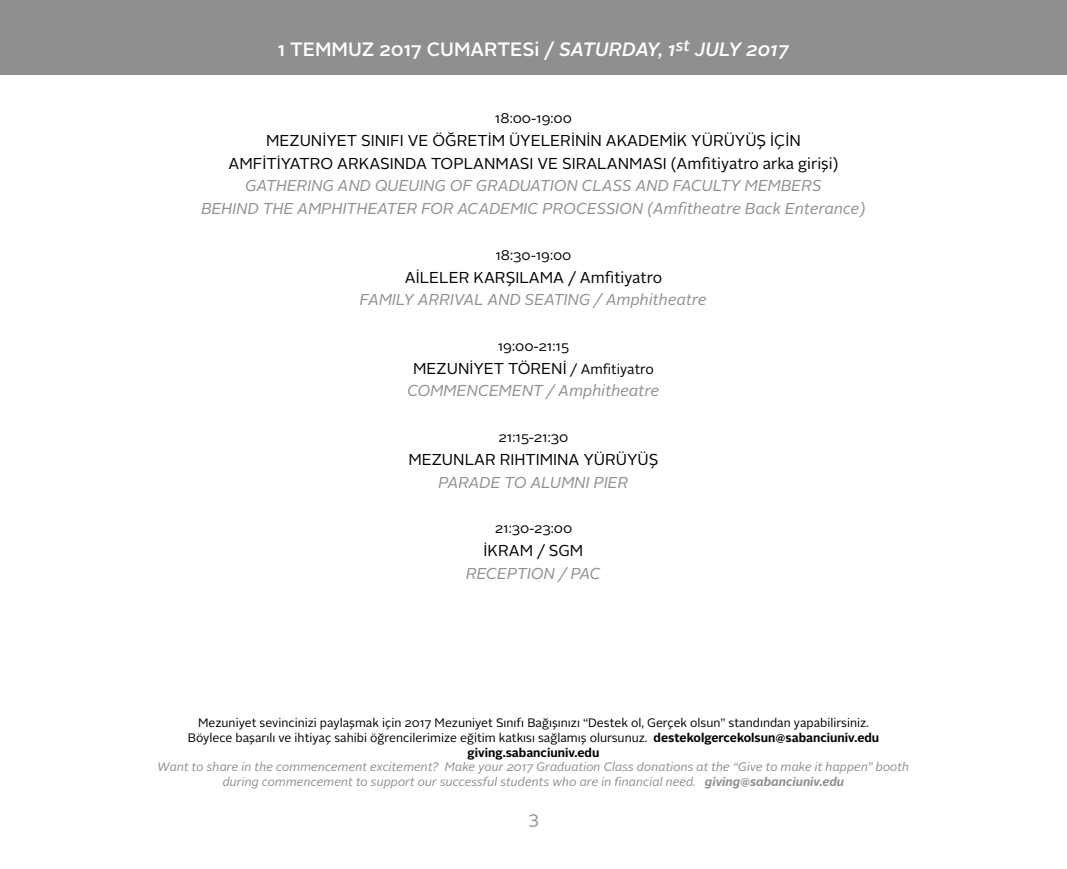
<style>
.page{position:relative;width:1067px;height:869px;background:#fff}
.page>*{position:absolute;margin:0;border:0;box-sizing:border-box;transform-origin:0 0}
.t1{font:500 19.25px "Alright Sans";color:#fff}
.t2{font:17.5px "Alright Sans";color:#8e9090}
.t3{font:italic 15.75px/22.8px "Alright Sans";color:#8e9090;text-align:center}
.t4{font:15.75px/22.8px "Alright Sans";color:#000;text-align:center}
.t5{font:14px "Alright Sans";color:#000}
.t6{font:12.25px/14.7px "Alright Sans";color:#000;text-align:center}
.t7{font:italic 12.25px/14.7px "Alright Sans";color:#8e9090;text-align:center}
.s1{font-style:italic}
.s2{font-style:normal;color:#000}
.s3{font-style:normal;font-size:14px;color:#000}
.s4{font-weight:700}
</style>
<div class="page">
<div style="left:0;top:0;width:1067px;height:74px;background:#8e9090"></div>
<h1 class="t1" style="left:278px;top:36px;width:512px">1 TEMMUZ 2017 CUMARTESi / <span class="s1">SATURDAY, 1</span><sup>st</sup> <span class="s1">JULY 2017</span></h1>
<p class="t5" style="left:495px;top:109px;width:79px">18:00-19:00</p>
<p class="t4" style="left:228px;top:129px;width:611px">MEZUNİYET SINIFI VE ÖĞRETİM ÜYELERİNİN AKADEMİK YÜRÜYÜŞ İÇİN<br>AMFİTİYATRO ARKASINDA TOPLANMASI VE SIRALANMASI (Amfitiyatro arka girişi)</p>
<p class="t3" style="left:201px;top:175px;width:666px">GATHERING AND QUEUING OF GRADUATION CLASS AND FACULTY MEMBERS<br>BEHIND THE AMPHITHEATER FOR ACADEMIC PROCESSION (Amfitheatre Back Enterance)</p>
<p class="t5" style="left:495px;top:245px;width:78px">18:30-19:00</p>
<p class="t4" style="left:405px;top:266px;width:259px">AİLELER KARŞILAMA / Amfitiyatro</p>
<p class="t3" style="left:360px;top:288px;width:348px">FAMILY ARRIVAL AND SEATING / Amphitheatre</p>
<p class="t5" style="left:498px;top:336px;width:73px">19:00-21:15</p>
<p class="t3" style="left:407px;top:357px;width:254px"><span class="s2">MEZUNİYET TÖRENİ</span> <span class="s3">/ Amfitiyatro<br></span>COMMENCEMENT / Amphitheatre</p>
<p class="t5" style="left:498px;top:427px;width:71px">21:15-21:30</p>
<p class="t4" style="left:408px;top:448px;width:252px">MEZUNLAR RIHTIMINA YÜRÜYÜŞ</p>
<p class="t3" style="left:438px;top:470px;width:191px">PARADE TO ALUMNI PIER</p>
<p class="t5" style="left:494px;top:518px;width:79px">21:30-23:00</p>
<p class="t4" style="left:483px;top:539px;width:101px">İKRAM / SGM</p>
<p class="t3" style="left:466px;top:561px;width:136px">RECEPTION / PAC</p>
<p class="t6" style="left:188px;top:715px;width:693px">Mezuniyet sevincinizi paylaşmak için 2017 Mezuniyet Sınıfı Bağışınızı “Destek ol, Gerçek olsun” standından yapabilirsiniz.<br>Böylece başarılı ve ihtiyaç sahibi öğrencilerimize eğitim katkısı sağlamış olursunuz. <span class="s4">destekolgercekolsun@sabanciuniv.edu giving.sabanciuniv.edu</span></p>
<p class="t7" style="left:158px;top:759px;width:753px">Want to share in the commencement excitement? Make your 2017 Graduation Class donations at the “Give to make it happen” booth during commencement to support our successful students who are in financial need. <span class="s4">giving@sabanciuniv.edu</span></p>
<h2 class="t2" style="left:528px;top:805px;width:12px">3</h2>
</div>
